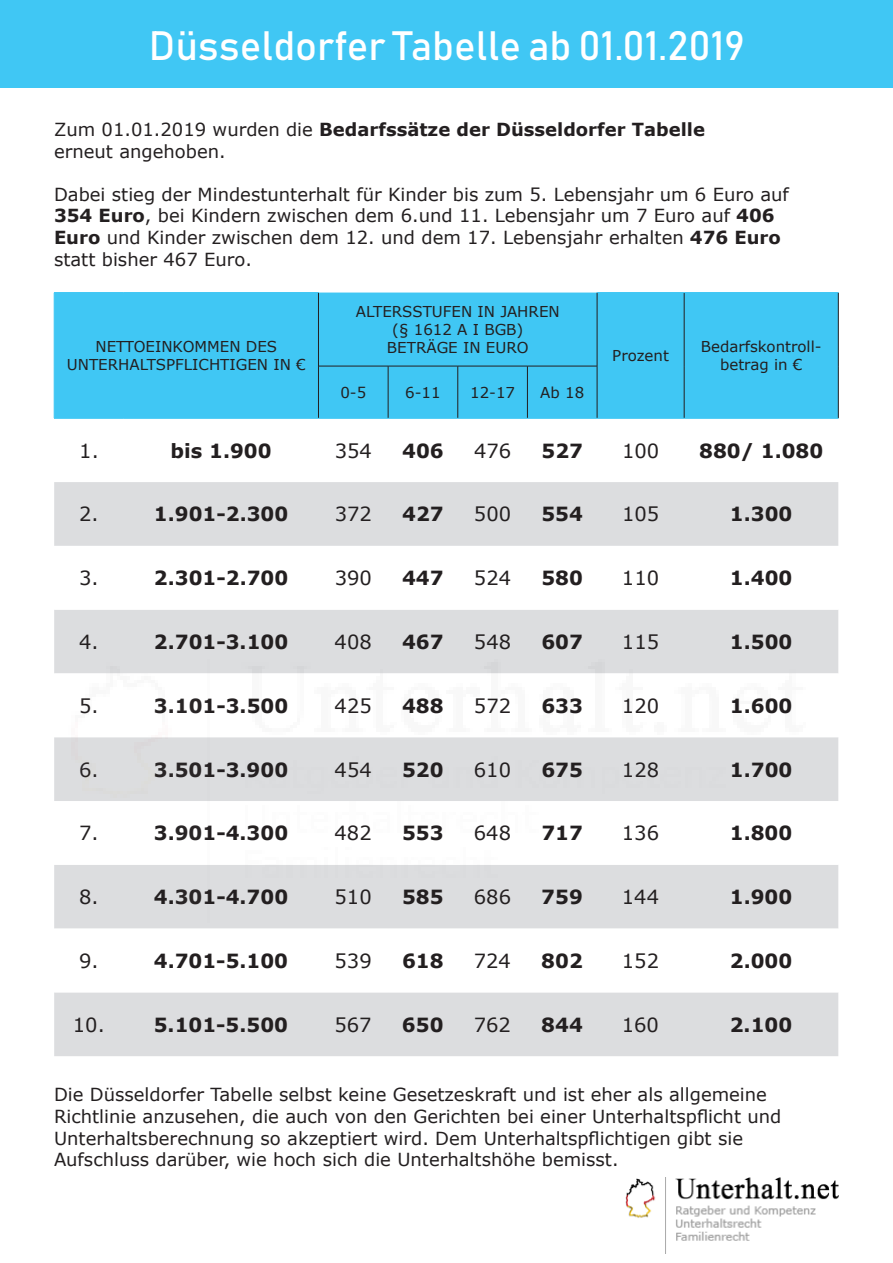
<style>
.page{position:relative;width:893px;height:1263px;background:#fff}
.page>*{position:absolute;margin:0;border:0;box-sizing:border-box;transform-origin:0 0}
.t1{font:40.5px "Bahnschrift 400 100";color:#fff}
.t2{font:700 19.5px "Verdana";color:#231f20}
.t3{font:19.5px "Verdana";color:#231f20}
.t4{font:18px/21.6px "Verdana";color:#231f20}
.t5{font:15px/18px "Verdana";color:#231f20;text-align:center}
.s1{font-weight:700}
</style>
<div class="page">
<div style="left:1px;top:0;width:892px;height:87px;background:#40c7f4"></div>
<div style="left:55px;top:293px;width:783px;height:125px;background:#40c7f4"></div>
<div style="left:54px;top:482px;width:784px;height:574px;background:#dcdddf"></div>
<svg style="left:54px;top:546px;width:784px;height:446px"></svg>
<hr style="left:684px;top:293px;width:1px;height:73px;background:#231f20">
<hr style="left:838px;top:293px;width:1px;height:73px;background:#231f20">
<hr style="left:684px;top:366px;width:1px;height:52px;background:#231f20">
<hr style="left:838px;top:366px;width:1px;height:52px;background:#231f20">
<hr style="left:318px;top:366px;width:1px;height:52px;background:#231f20">
<hr style="left:388px;top:366px;width:1px;height:52px;background:#231f20">
<hr style="left:457px;top:366px;width:1px;height:52px;background:#231f20">
<hr style="left:527px;top:366px;width:1px;height:52px;background:#231f20">
<hr style="left:597px;top:366px;width:1px;height:52px;background:#231f20">
<hr style="left:318px;top:293px;width:1px;height:73px;background:#231f20">
<hr style="left:597px;top:293px;width:1px;height:73px;background:#231f20">
<hr style="left:319px;top:366px;width:69px;height:1px;background:#231f20">
<hr style="left:388px;top:366px;width:70px;height:1px;background:#231f20">
<hr style="left:458px;top:366px;width:69px;height:1px;background:#231f20">
<hr style="left:527px;top:366px;width:70px;height:1px;background:#231f20">
<hr style="left:54px;top:293px;width:1px;height:73px;background:#40c7f4">
<hr style="left:54px;top:366px;width:1px;height:52px;background:#40c7f4">
<hr style="left:54px;top:292px;width:70px;height:1px;background:#40c7f4">
<hr style="left:124px;top:292px;width:195px;height:1px;background:#40c7f4">
<hr style="left:597px;top:292px;width:87px;height:1px;background:#40c7f4">
<hr style="left:684px;top:292px;width:154px;height:1px;background:#40c7f4">
<hr style="left:54px;top:418px;width:70px;height:1px;background:#40c7f4">
<hr style="left:124px;top:418px;width:194px;height:1px;background:#40c7f4">
<hr style="left:318px;top:418px;width:70px;height:1px;background:#40c7f4">
<hr style="left:388px;top:418px;width:70px;height:1px;background:#40c7f4">
<hr style="left:458px;top:418px;width:69px;height:1px;background:#40c7f4">
<hr style="left:527px;top:418px;width:70px;height:1px;background:#40c7f4">
<hr style="left:597px;top:418px;width:87px;height:1px;background:#40c7f4">
<hr style="left:684px;top:418px;width:154px;height:1px;background:#40c7f4">
<img style="left:69px;top:660px;width:737px;height:263px">
<img style="left:625px;top:1178px;width:214px;height:76px">
<h1 class="t1" style="left:149px;top:20px;width:598px">Düsseldorfer Tabelle ab 01.01.2019</h1>
<p class="t4" style="left:54px;top:118px;width:652px">Zum 01.01.2019 wurden die <span class="s1">Bedarfssätze der Düsseldorfer Tabelle </span>erneut angehoben.</p>
<p class="t4" style="left:54px;top:183px;width:736px">Dabei stieg der Mindestunterhalt für Kinder bis zum 5. Lebensjahr um 6 Euro auf <span class="s1">354 Euro</span>, bei Kindern zwischen dem 6.und 11. Lebensjahr um 7 Euro auf <span class="s1">406<br>Euro</span> und Kinder zwischen dem 12. und dem 17. Lebensjahr erhalten <span class="s1">476 Euro </span>statt bisher 467 Euro.</p>
<p class="t5" style="left:67px;top:338px;width:240px">NETTOEINKOMMEN DES<br>UNTERHALTSPFLICHTIGEN IN €</p>
<p class="t5" style="left:356px;top:302px;width:205px">ALTERSSTUFEN IN JAHREN (§ 1612 A I BGB)<br>BETRÄGE IN EURO</p>
<p class="t5" style="left:340px;top:383px;width:27px">0-5</p>
<p class="t5" style="left:405px;top:383px;width:37px">6-11</p>
<p class="t5" style="left:470px;top:383px;width:46px">12-17</p>
<p class="t5" style="left:540px;top:383px;width:45px">Ab 18</p>
<p class="t5" style="left:612px;top:347px;width:58px">Prozent</p>
<p class="t5" style="left:701px;top:338px;width:122px">Bedarfskontroll&shy;betrag in €</p>
<p class="t3" style="left:79px;top:437px;width:21px">1.</p>
<p class="t2" style="left:171px;top:437px;width:103px">bis 1.900</p>
<p class="t3" style="left:335px;top:437px;width:39px">354</p>
<p class="t2" style="left:402px;top:437px;width:43px">406</p>
<p class="t3" style="left:474px;top:437px;width:39px">476</p>
<p class="t2" style="left:541px;top:437px;width:43px">527</p>
<p class="t3" style="left:622px;top:437px;width:39px">100</p>
<p class="t2" style="left:699px;top:437px;width:126px">880/ 1.080</p>
<p class="t3" style="left:79px;top:501px;width:21px">2.</p>
<p class="t2" style="left:154px;top:500px;width:136px">1.901-2.300</p>
<p class="t3" style="left:335px;top:501px;width:39px">372</p>
<p class="t2" style="left:402px;top:500px;width:43px">427</p>
<p class="t3" style="left:474px;top:501px;width:39px">500</p>
<p class="t2" style="left:541px;top:500px;width:43px">554</p>
<p class="t3" style="left:622px;top:501px;width:39px">105</p>
<p class="t2" style="left:730px;top:500px;width:64px">1.300</p>
<p class="t3" style="left:79px;top:565px;width:21px">3.</p>
<p class="t2" style="left:154px;top:564px;width:136px">2.301-2.700</p>
<p class="t3" style="left:335px;top:565px;width:39px">390</p>
<p class="t2" style="left:402px;top:564px;width:43px">447</p>
<p class="t3" style="left:474px;top:565px;width:39px">524</p>
<p class="t2" style="left:541px;top:564px;width:43px">580</p>
<p class="t3" style="left:622px;top:565px;width:39px">110</p>
<p class="t2" style="left:730px;top:564px;width:64px">1.400</p>
<p class="t3" style="left:79px;top:628px;width:21px">4.</p>
<p class="t2" style="left:154px;top:628px;width:136px">2.701-3.100</p>
<p class="t3" style="left:335px;top:628px;width:39px">408</p>
<p class="t2" style="left:402px;top:628px;width:43px">467</p>
<p class="t3" style="left:474px;top:628px;width:39px">548</p>
<p class="t2" style="left:541px;top:628px;width:43px">607</p>
<p class="t3" style="left:622px;top:628px;width:39px">115</p>
<p class="t2" style="left:730px;top:628px;width:64px">1.500</p>
<p class="t3" style="left:79px;top:692px;width:21px">5.</p>
<p class="t2" style="left:154px;top:692px;width:136px">3.101-3.500</p>
<p class="t3" style="left:335px;top:692px;width:39px">425</p>
<p class="t2" style="left:402px;top:692px;width:43px">488</p>
<p class="t3" style="left:474px;top:692px;width:39px">572</p>
<p class="t2" style="left:541px;top:692px;width:43px">633</p>
<p class="t3" style="left:622px;top:692px;width:39px">120</p>
<p class="t2" style="left:730px;top:692px;width:64px">1.600</p>
<p class="t3" style="left:79px;top:756px;width:21px">6.</p>
<p class="t2" style="left:154px;top:756px;width:136px">3.501-3.900</p>
<p class="t3" style="left:335px;top:756px;width:39px">454</p>
<p class="t2" style="left:402px;top:756px;width:43px">520</p>
<p class="t3" style="left:474px;top:756px;width:39px">610</p>
<p class="t2" style="left:541px;top:756px;width:43px">675</p>
<p class="t3" style="left:622px;top:756px;width:39px">128</p>
<p class="t2" style="left:730px;top:756px;width:64px">1.700</p>
<p class="t3" style="left:79px;top:820px;width:21px">7.</p>
<p class="t2" style="left:154px;top:819px;width:136px">3.901-4.300</p>
<p class="t3" style="left:335px;top:820px;width:39px">482</p>
<p class="t2" style="left:402px;top:819px;width:43px">553</p>
<p class="t3" style="left:474px;top:820px;width:39px">648</p>
<p class="t2" style="left:541px;top:819px;width:43px">717</p>
<p class="t3" style="left:622px;top:820px;width:39px">136</p>
<p class="t2" style="left:730px;top:819px;width:64px">1.800</p>
<p class="t3" style="left:79px;top:884px;width:21px">8.</p>
<p class="t2" style="left:154px;top:883px;width:136px">4.301-4.700</p>
<p class="t3" style="left:335px;top:884px;width:39px">510</p>
<p class="t2" style="left:402px;top:883px;width:43px">585</p>
<p class="t3" style="left:474px;top:884px;width:39px">686</p>
<p class="t2" style="left:541px;top:883px;width:43px">759</p>
<p class="t3" style="left:622px;top:884px;width:39px">144</p>
<p class="t2" style="left:730px;top:883px;width:64px">1.900</p>
<p class="t3" style="left:79px;top:947px;width:21px">9.</p>
<p class="t2" style="left:154px;top:947px;width:136px">4.701-5.100</p>
<p class="t3" style="left:335px;top:947px;width:39px">539</p>
<p class="t2" style="left:402px;top:947px;width:43px">618</p>
<p class="t3" style="left:474px;top:947px;width:39px">724</p>
<p class="t2" style="left:541px;top:947px;width:43px">802</p>
<p class="t3" style="left:622px;top:947px;width:39px">152</p>
<p class="t2" style="left:730px;top:947px;width:64px">2.000</p>
<p class="t3" style="left:73px;top:1011px;width:33px">10.</p>
<p class="t2" style="left:154px;top:1011px;width:136px">5.101-5.500</p>
<p class="t3" style="left:334px;top:1011px;width:39px">567</p>
<p class="t2" style="left:402px;top:1011px;width:43px">650</p>
<p class="t3" style="left:474px;top:1011px;width:39px">762</p>
<p class="t2" style="left:541px;top:1011px;width:43px">844</p>
<p class="t3" style="left:622px;top:1011px;width:39px">160</p>
<p class="t2" style="left:730px;top:1011px;width:64px">2.100</p>
<p class="t4" style="left:54px;top:1084px;width:729px">Die Düsseldorfer Tabelle selbst keine Gesetzeskraft und ist eher als allgemeine Richtlinie anzusehen, die auch von den Gerichten bei einer Unterhaltspflicht und Unterhaltsberechnung so akzeptiert wird. Dem Unterhaltspflichtigen gibt sie Aufschluss darüber, wie hoch sich die Unterhaltshöhe bemisst.</p>
</div>
